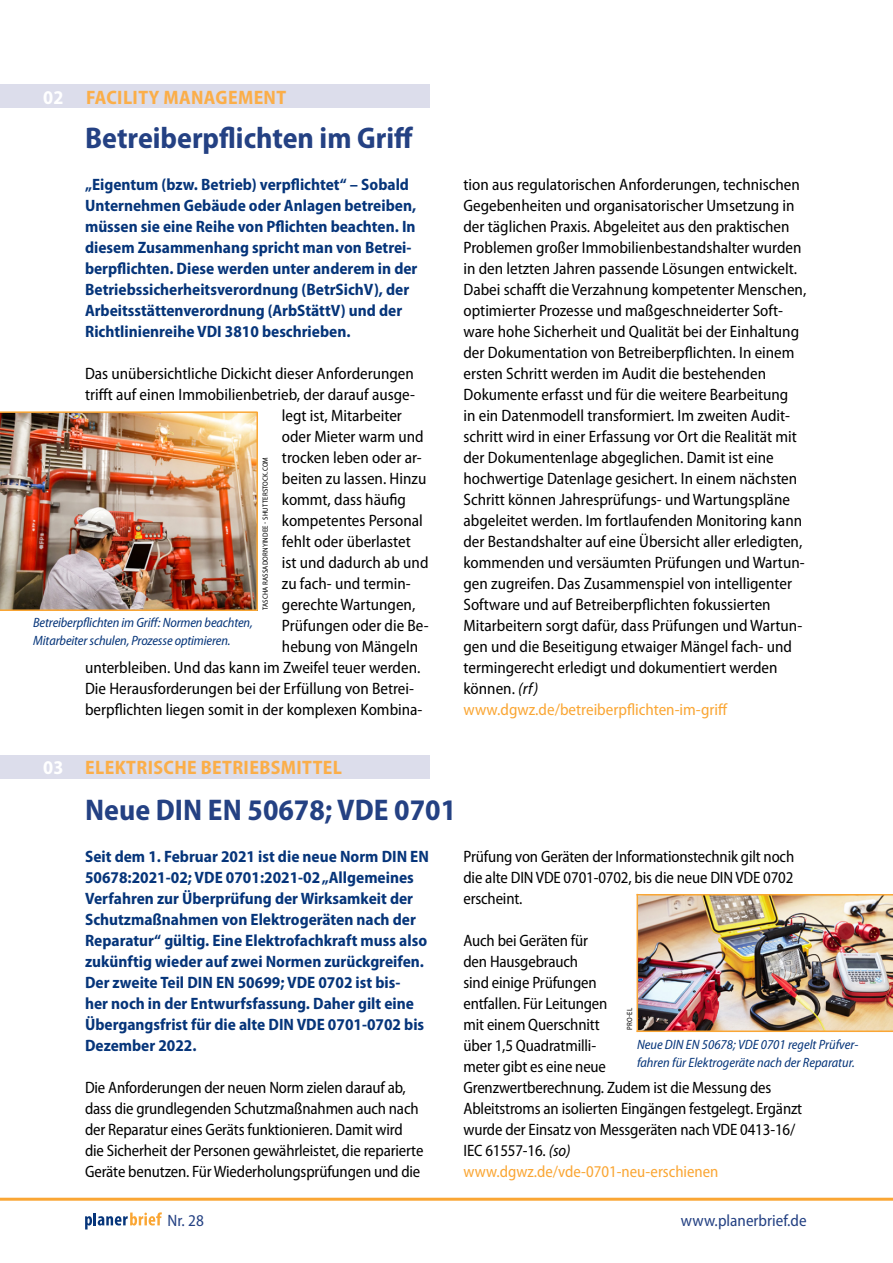
<style>
.page{position:relative;width:893px;height:1263px;background:#fff}
.page>*{position:absolute;margin:0;border:0;box-sizing:border-box;transform-origin:0 0}
.t1{font:700 semi-condensed 30px "Myriad Pro";color:#244183}
.t2{font:700 semi-condensed 19.5px "Myriad Pro";letter-spacing:.02em;color:#fbae49}
.t3{font:700 semi-condensed 19.5px "Myriad Pro";color:#fff}
.t4{font:semi-condensed 16.5px/21px "Myriad Pro";color:#000}
.t5{font:700 semi-condensed 16.5px/21px "Myriad Pro";color:#06357a}
.t6{font:semi-condensed 16.5px "Myriad Pro";color:#244183}
.t7{font:italic semi-condensed 13.5px/18px "Myriad Pro";letter-spacing:-.01em;color:#06357a}
.t8{font:semi-condensed 7.5px "Myriad Pro";letter-spacing:.02em;color:#000}
.s1{font-style:italic}
.s2{color:#faa634}
</style>
<div class="page">
<hr style="left:0;top:1198px;width:893px;height:3px;background:#faa634">
<div style="left:0;top:85px;width:429px;height:23px;background:#dcddeb"></div>
<svg style="left:85px;top:1212px;width:77px;height:17px"></svg>
<div style="left:0;top:755px;width:429px;height:23px;background:#dcddeb"></div>
<img style="left:0;top:411px;width:258px;height:200px">
<img style="left:638px;top:895px;width:255px;height:135px">
<hr style="left:637px;top:894px;width:256px;height:1px;background:#faa634">
<hr style="left:637px;top:1030px;width:256px;height:2px;background:#faa634">
<hr style="left:637px;top:894px;width:1px;height:138px;background:#faa634">
<p class="t3" style="left:43px;top:86px;width:22px">02</p>
<p class="t2" style="left:86px;top:86px;width:202px">FACILITY MANAGEMENT</p>
<h1 class="t1" style="left:85px;top:121px;width:330px">Betreiberpflichten im Griff</h1>
<p class="t5" style="left:85px;top:174px;width:334px">„Eigentum (bzw. Betrieb) verpflichtet“ – Sobald Unternehmen Gebäude oder Anlagen betreiben, müssen sie eine Reihe von Pflichten beachten. In diesem Zusammenhang spricht man von Betrei&shy;berpflichten. Diese werden unter anderem in der Betriebssicherheitsverordnung (BetrSichV), der Arbeitsstättenverordnung (ArbStättV) und der Richtlinienreihe VDI 3810 beschrieben.</p>
<p class="t4" style="left:85px;top:363px;width:330px">Das unübersichtliche Dickicht dieser Anforderungen</p>
<p class="t4" style="left:85px;top:384px;width:332px">trifft auf einen Immobilienbetrieb, der darauf ausge-</p>
<p class="t4" style="left:282px;top:405px;width:121px">legt ist, Mitarbeiter</p>
<p class="t4" style="left:282px;top:426px;width:143px">oder Mieter warm und</p>
<p class="t4" style="left:282px;top:447px;width:141px">trocken leben oder ar-</p>
<p class="t4" style="left:282px;top:468px;width:146px">beiten zu lassen. Hinzu</p>
<p class="t4" style="left:282px;top:489px;width:126px">kommt, dass häufig</p>
<p class="t4" style="left:282px;top:510px;width:142px">kompetentes Personal</p>
<p class="t4" style="left:282px;top:531px;width:131px">fehlt oder überlastet</p>
<p class="t4" style="left:282px;top:552px;width:148px">ist und dadurch ab und</p>
<p class="t4" style="left:282px;top:573px;width:130px">zu fach- und termin-</p>
<p class="t4" style="left:282px;top:594px;width:135px">gerechte Wartungen,</p>
<p class="t4" style="left:282px;top:615px;width:148px">Prüfungen oder die Be-</p>
<p class="t4" style="left:282px;top:636px;width:138px">hebung von Mängeln</p>
<p class="t4" style="left:85px;top:657px;width:337px">unterbleiben. Und das kann im Zweifel teuer werden.</p>
<p class="t4" style="left:85px;top:678px;width:331px">Die Herausforderungen bei der Erfüllung von Betrei-</p>
<p class="t4" style="left:85px;top:699px;width:339px">berpflichten liegen somit in der komplexen Kombina-</p>
<p class="t8" style="left:261px;top:610px;width:155px;rotate:-90deg">TASCHA RASSADORNYINDEE - SHUTTERSTOCK.COM</p>
<p class="t7" style="left:33px;top:614px;width:221px">Betreiberpflichten im Griff: Normen beachten,<br>Mitarbeiter schulen, Prozesse optimieren.</p>
<p class="t4" style="left:463px;top:174px;width:344px">tion aus regulatorischen Anforderungen, technischen Gegebenheiten und organisatorischer Umsetzung in der täglichen Praxis. Abgeleitet aus den praktischen Problemen großer Immobilienbestandshalter wurden in den letzten Jahren passende Lösungen entwickelt.<br>Dabei schafft die Verzahnung kompetenter Menschen, optimierter Prozesse und maßgeschneiderter Soft&shy;ware hohe Sicherheit und Qualität bei der Einhaltung der Dokumentation von Betreiberpflichten. In einem ersten Schritt werden im Audit die bestehenden Dokumente erfasst und für die weitere Bearbeitung<br>in ein Datenmodell transformiert. Im zweiten Audit&shy;schritt wird in einer Erfassung vor Ort die Realität mit der Dokumentenlage abgeglichen. Damit ist eine hochwertige Datenlage gesichert. In einem nächsten Schritt können Jahresprüfungs- und Wartungspläne abgeleitet werden. Im fortlaufenden Monitoring kann der Bestandshalter auf eine Übersicht aller erledigten, kommenden und versäumten Prüfungen und Wartun&shy;gen zugreifen. Das Zusammenspiel von intelligenter Software und auf Betreiberpflichten fokussierten Mitarbeitern sorgt dafür, dass Prüfungen und Wartun&shy;gen und die Beseitigung etwaiger Mängel fach- und termingerecht erledigt und dokumentiert werden können. <span class="s1">(rf) </span><span class="s2">www.dgwz.de/betreiberpflichten-im-griff</span></p>
<p class="t3" style="left:43px;top:756px;width:22px">03</p>
<p class="t2" style="left:85px;top:756px;width:258px">ELEKTRISCHE BETRIEBSMITTEL</p>
<h1 class="t1" style="left:85px;top:793px;width:373px">Neue DIN EN 50678; VDE 0701</h1>
<p class="t5" style="left:85px;top:846px;width:345px">Seit dem 1. Februar 2021 ist die neue Norm DIN EN 50678:2021-02; VDE 0701:2021-02 „Allgemeines Verfahren zur Überprüfung der Wirksamkeit der Schutzmaßnahmen von Elektrogeräten nach der Reparatur“ gültig. Eine Elektrofachkraft muss also zukünftig wieder auf zwei Normen zurückgreifen.<br>Der zweite Teil DIN EN 50699; VDE 0702 ist bis-<br>her noch in der Entwurfsfassung. Daher gilt eine Übergangsfrist für die alte DIN VDE 0701-0702 bis Dezember 2022.</p>
<p class="t4" style="left:85px;top:1077px;width:340px">Die Anforderungen der neuen Norm zielen darauf ab, dass die grundlegenden Schutzmaßnahmen auch nach der Reparatur eines Geräts funktionieren. Damit wird die Sicherheit der Personen gewährleistet, die reparierte Geräte benutzen. Für Wiederholungsprüfungen und die</p>
<p class="t4" style="left:463px;top:846px;width:332px;text-align:justify">Prüfung von Geräten der Informationstechnik gilt noch die alte DIN VDE 0701-0702, bis die neue DIN VDE 0702 erscheint.</p>
<p class="t4" style="left:463px;top:930px;width:340px">Auch bei Geräten für<br>den Hausgebrauch<br>sind einige Prüfungen<br>entfallen. Für Leitungen<br>mit einem Querschnitt<br>über 1,5 Quadratmilli-<br>meter gibt es eine neue<br>Grenzwertberechnung. Zudem ist die Messung des<br>Ableitstroms an isolierten Eingängen festgelegt. Ergänzt wurde der Einsatz von Messgeräten nach VDE 0413-16/<br>IEC 61557-16. <span class="s1">(so) </span><span class="s2">www.dgwz.de/vde-0701-neu-erschienen</span></p>
<p class="t8" style="left:626px;top:1030px;width:23px;rotate:-90deg">PRO-EL</p>
<p class="t7" style="left:637px;top:1036px;width:223px">Neue DIN EN 50678; VDE 0701 regelt Prüfver&shy;fahren für Elektrogeräte nach der Reparatur.</p>
<p class="t6" style="left:167px;top:1211px;width:38px">Nr. 28</p>
<p class="t6" style="left:681px;top:1211px;width:127px">www.planerbrief.de</p>
</div>
